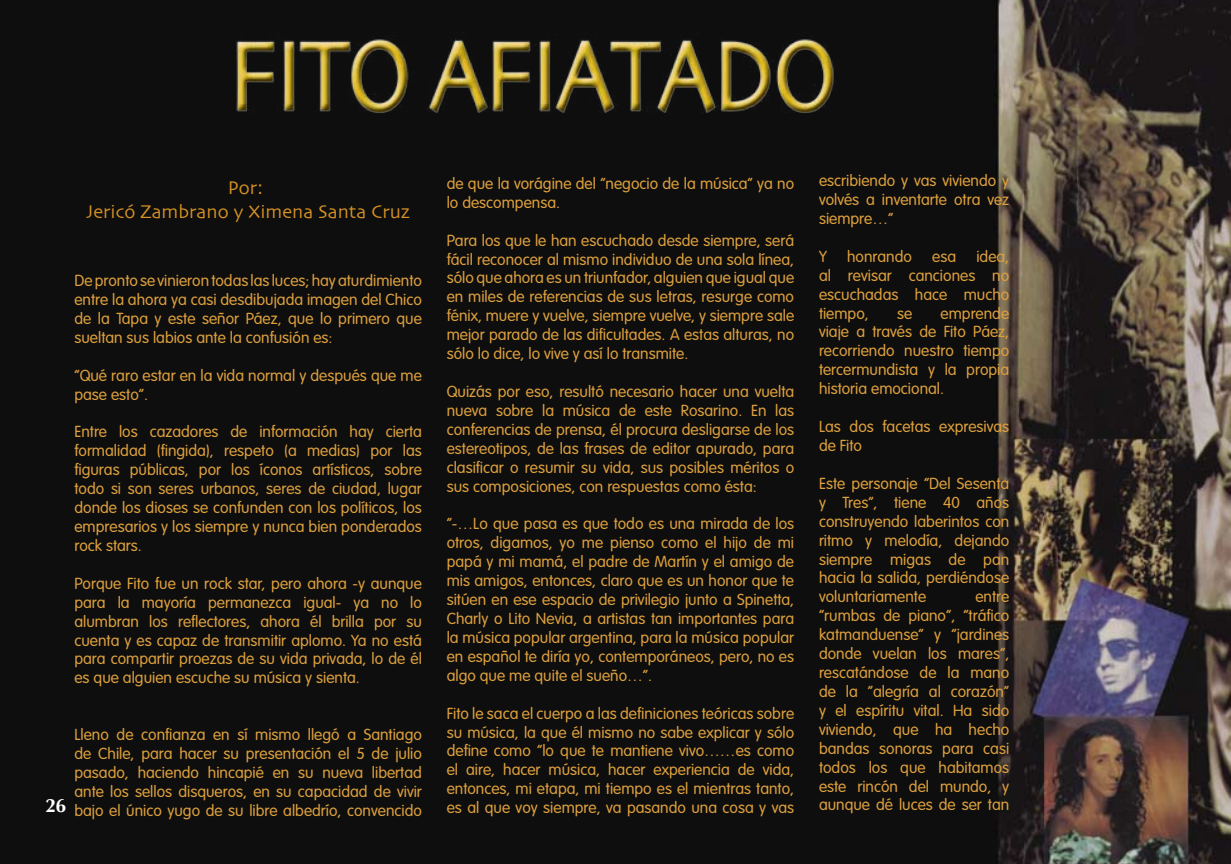
<style>
.page{position:relative;width:1231px;height:864px;background:#fff}
.page>*{position:absolute;margin:0;border:0;box-sizing:border-box;transform-origin:0 0}
.t1{font:19.25px "Skia";color:#d89323}
.t2{font:700 19.25px "Optima";color:#fff}
.t3{font:300 15.75px/18.9px "VAG Rounded";color:#dda03d;text-align:justify}
.s1{color:#dda13e}
</style>
<div class="page">
<img style="left:0;top:0;width:1230px;height:863px">
<img style="left:74px;top:0;width:993px;height:160px">
<p class="t1" style="left:228px;top:176px;width:37px">Por:</p>
<p class="t1" style="left:86px;top:200px;width:325px">Jericó Zambrano y Ximena Santa Cruz</p>
<p class="t3" style="left:74px;top:271px;width:349px">De pronto se vinieron todas las luces; hay aturdimiento entre la ahora ya casi desdibujada imagen del Chico de la Tapa y este señor Páez, que lo primero que sueltan sus labios ante la confusión es:</p>
<p class="t3" style="left:74px;top:365px;width:349px">“Qué raro estar en la vida normal y después que me pase esto”.</p>
<p class="t3" style="left:74px;top:422px;width:349px">Entre los cazadores de información hay cierta formalidad (fingida), respeto (a medias) por las figuras públicas, por los íconos artísticos, sobre todo si son seres urbanos, seres de ciudad, lugar donde los dioses se confunden con los políticos, los empresarios y los siempre y nunca bien ponderados rock stars.</p>
<p class="t3" style="left:74px;top:573px;width:349px">Porque Fito fue un rock star, pero ahora -y aunque para la mayoría permanezca igual- ya no lo alumbran los reflectores, ahora él brilla por su cuenta y es capaz de transmitir aplomo. Ya no está para compartir proezas de su vida privada, lo de él es que alguien escuche su música y sienta.</p>
<p class="t2" style="left:46px;top:794px;width:22px">26</p>
<p class="t3" style="left:74px;top:724px;width:349px">Lleno de confianza en sí mismo llegó a Santiago de Chile, para hacer su presentación el 5 de julio pasado, haciendo hincapié en su nueva libertad ante los sellos disqueros, en su capacidad de vivir bajo el único yugo de su libre albedrío, convencido</p>
<p class="t3" style="left:446px;top:174px;width:349px">de que la vorágine del “negocio de la música” ya no lo descompensa.</p>
<p class="t3" style="left:446px;top:230px;width:349px">Para los que le han escuchado desde siempre, será fácil reconocer al mismo individuo de una sola línea, sólo que ahora es un triunfador, alguien que igual que en miles de referencias de sus letras, resurge como fénix, muere y vuelve, siempre vuelve, y siempre sale mejor parado de las dificultades. A estas alturas, no sólo lo dice, lo vive y así lo transmite.</p>
<p class="t3" style="left:446px;top:382px;width:349px">Quizás por eso, resultó necesario hacer una vuelta nueva sobre la música de este Rosarino. En las conferencias de prensa, él procura desligarse de los estereotipos, de las frases de editor apurado, para clasificar o resumir su vida, sus posibles méritos o sus composiciones, con respuestas como ésta:</p>
<p class="t3" style="left:446px;top:514px;width:349px">“-…Lo que pasa es que todo es una mirada de los otros, <span class="s1">digamos,</span> yo me pienso como el hijo de mi papá y mi mamá, el padre de Martín y el amigo de mis amigos, entonces, claro que es un honor que te sitúen en ese espacio de privilegio junto a Spinetta, Charly o Lito Nevia, a artistas tan importantes para la música popular argentina, para la música popular en español te diría yo, contemporáneos, pero, no es algo que me quite el sueño…”.</p>
<p class="t3" style="left:446px;top:703px;width:349px">Fito le saca el cuerpo a las definiciones teóricas sobre su música, la que él mismo no sabe explicar y sólo define como “lo que te mantiene vivo……es como el aire, hacer música, hacer experiencia de vida, entonces, mi etapa, mi tiempo es el mientras tanto, es al que voy siempre, va pasando una cosa y vas</p>
<p class="t3" style="left:819px;top:171px;width:192px">escribiendo y vas viviendo y volvés a inventarte otra vez siempre…”</p>
<p class="t3" style="left:819px;top:247px;width:9px">Y</p>
<p class="t3" style="left:847px;top:247px;width:66px">honrando</p>
<p class="t3" style="left:932px;top:247px;width:25px">esa</p>
<p class="t3" style="left:819px;top:247px;width:192px;text-indent:157px">idea, al revisar canciones no escuchadas hace mucho tiempo,</p>
<p class="t3" style="left:819px;top:303px;width:192px;text-indent:121px">emprende viaje a través de Fito Páez, recorriendo nuestro tiempo tercermundista y la propia historia emocional.</p>
<p class="t3" style="left:819px;top:417px;width:192px">Las dos facetas expresivas de Fito</p>
<p class="t3" style="left:819px;top:473px;width:192px">Este personaje “Del Sesenta y Tres”, tiene 40 años construyendo laberintos con ritmo y melodía, dejando siempre migas de pan hacia la salida, perdiéndose voluntariamente</p>
<p class="t3" style="left:897px;top:303px;width:17px">se</p>
<p class="t3" style="left:819px;top:587px;width:192px;text-indent:156px">entre “rumbas de piano”, “tráfico katmanduense” y “jardines donde vuelan los mares”, rescatándose de la mano de la “alegría al corazón” y el espíritu vital. Ha sido viviendo, que ha hecho bandas sonoras para casi todos los que habitamos este rincón del mundo, y aunque dé luces de ser tan</p>
</div>
